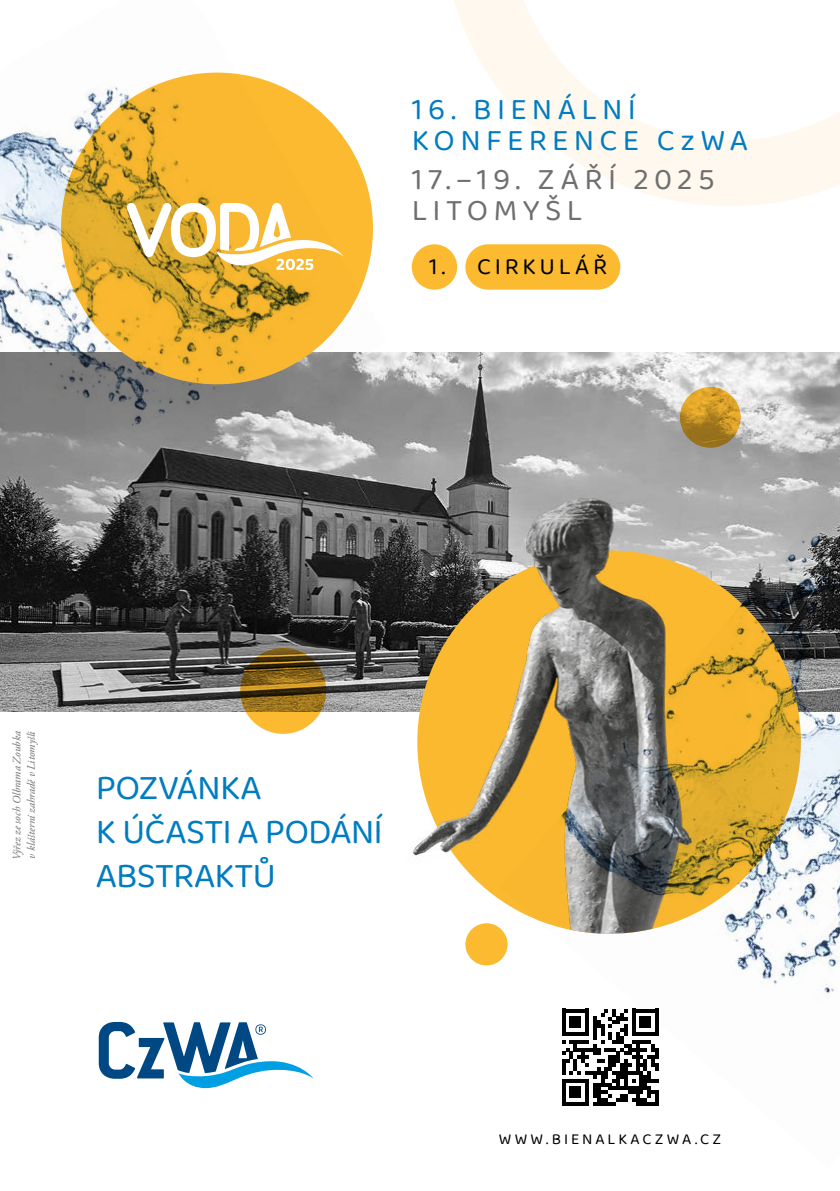
<style>
.page{position:relative;width:840px;height:1191px;background:#fff}
.page>*{position:absolute;margin:0;border:0;box-sizing:border-box;transform-origin:0 0}
.t1{font:36px/44px "Baloo Chettan 2";letter-spacing:-.025em;color:#007cc1}
.t2{font:31px/31px "Baloo Chettan 2";letter-spacing:.17em;color:#007cc1}
.t3{font:31px/31px "Baloo Chettan 2";letter-spacing:.17em;color:#706f6f}
.t4{font:24px "Baloo Chettan 2";letter-spacing:.155em;color:#000}
.t5{font:15.6px "Baloo Chettan 2";letter-spacing:.19em;color:#000}
.t6{font:italic 11.2px/14.4px "Adobe Garamond Pro";color:#706f6f}
</style>
<div class="page">
<img style="left:0;top:352px;width:839px;height:359px">
<div style="left:465px;top:244px;width:155px;height:46px;background:#fbba30;border-radius:23px"></div>
<svg style="left:454px;top:0;width:385px;height:206px"></svg>
<svg style="left:679px;top:387px;width:61px;height:61px;background:#c19028"></svg>
<div style="left:411px;top:244px;width:46px;height:46px;background:#fbba30;border-radius:50%"></div>
<svg style="left:240px;top:648px;width:86px;height:86px;background:#96701d"></svg>
<div style="left:465px;top:923px;width:42px;height:42px;background:#fbba30;border-radius:50%"></div>
<img style="left:0;top:72px;width:388px;height:506px">
<svg style="left:126px;top:202px;width:217px;height:68px"></svg>
<svg style="left:99px;top:1022px;width:214px;height:66px"></svg>
<img style="left:401px;top:460px;width:98px;height:473px">
<img style="left:499px;top:445px;width:340px;height:661px">
<h2 class="t2" style="left:411px;top:93px;width:338px">16. BIENÁLNÍ<br>KONFERENCE CzWA</h2>
<h2 class="t3" style="left:411px;top:163px;width:304px">17.–19. ZÁŘÍ 2025<br>LITOMYŠL</h2>
<h3 class="t4" style="left:429px;top:250px;width:180px">1. CIRKULÁŘ</h3>
<p class="t6" style="left:10px;top:860px;width:131px;rotate:-90deg">Výřez ze soch Olbrama Zoubka v klášterní zahradě v Litomyšli</p>
<h1 class="t1" style="left:96px;top:764px;width:288px">POZVÁNKA<br>K ÚČASTI A PODÁNÍ<br>ABSTRAKTŮ</h1>
<h3 class="t5" style="left:498px;top:1127px;width:224px">WWW.BIENALKACZWA.CZ</h3>
</div>
